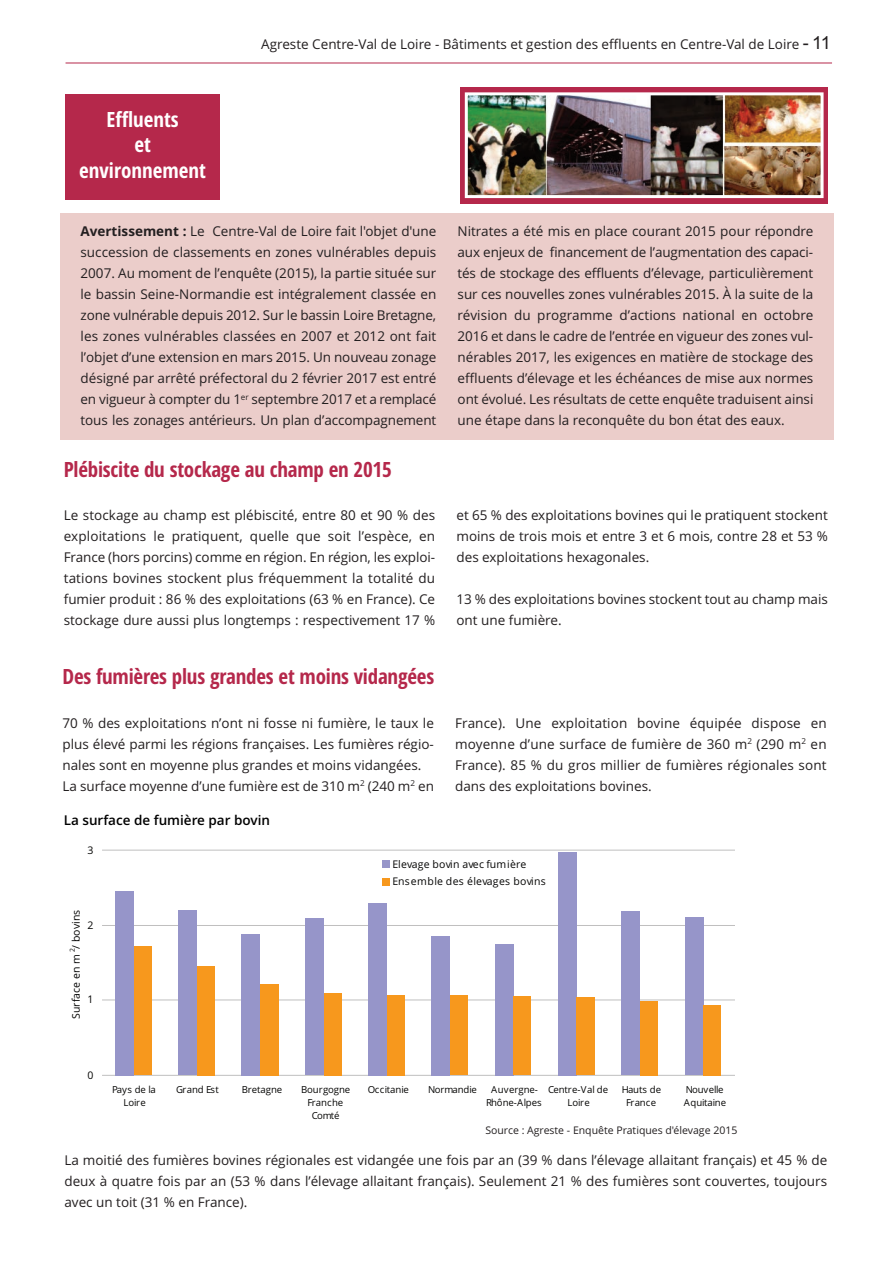
<style>
.page{position:relative;width:893px;height:1263px;background:#fff}
.page>*{position:absolute;margin:0;border:0;box-sizing:border-box;transform-origin:0 0}
.t1{font:700 21px "Open Sans Condensed";letter-spacing:-.01em;color:#b5284b}
.t2{font:700 21px/25.3px "Open Sans Condensed";color:#fff;text-align:center}
.t3{font:13.5px/21px "Open Sans";color:#231f20;text-align:justify}
.t4{font:600 13.5px "Open Sans";color:#000}
.t5{font:10.5px/17.5px "Open Sans";letter-spacing:.025em;color:#050504}
.t6{font:10.5px "Open Sans";color:#231f20}
.t7{font:10.5px "Open Sans";color:#050504}
.t8{font:9.6px/13.2px "Open Sans";letter-spacing:-.01em;color:#050504;text-align:center}
.t9{font:6.9px "Open Sans";color:#050504}
.s1{font-family:"Arial";font-size:18px}
.s2{font-weight:700}
</style>
<div class="page">
<div style="left:60px;top:214px;width:774px;height:226px;background:#ebcdca"></div>
<hr style="left:66px;top:63px;width:766px;height:1px;background:#b5284b">
<div style="left:66px;top:94px;width:154px;height:105px;background:#b5284b"></div>
<hr style="left:103px;top:1075px;width:632px;height:1px;background:#c0bfbf">
<hr style="left:103px;top:1000px;width:632px;height:1px;background:#c0bfbf">
<hr style="left:103px;top:925px;width:632px;height:1px;background:#c0bfbf">
<hr style="left:103px;top:850px;width:632px;height:1px;background:#c0bfbf">
<div style="left:116px;top:891px;width:18px;height:184px;background:#9695c9"></div>
<div style="left:179px;top:910px;width:18px;height:165px;background:#9695c9"></div>
<div style="left:242px;top:934px;width:18px;height:141px;background:#9695c9"></div>
<div style="left:306px;top:918px;width:18px;height:157px;background:#9695c9"></div>
<div style="left:369px;top:903px;width:18px;height:172px;background:#9695c9"></div>
<div style="left:432px;top:936px;width:18px;height:139px;background:#9695c9"></div>
<div style="left:495px;top:944px;width:18px;height:131px;background:#9695c9"></div>
<div style="left:558px;top:852px;width:18px;height:223px;background:#9695c9"></div>
<div style="left:622px;top:911px;width:18px;height:164px;background:#9695c9"></div>
<div style="left:685px;top:917px;width:18px;height:158px;background:#9695c9"></div>
<div style="left:134px;top:946px;width:18px;height:129px;background:#f7981d"></div>
<div style="left:197px;top:966px;width:18px;height:109px;background:#f7981d"></div>
<div style="left:260px;top:984px;width:19px;height:91px;background:#f7981d"></div>
<div style="left:324px;top:993px;width:18px;height:82px;background:#f7981d"></div>
<div style="left:387px;top:995px;width:18px;height:80px;background:#f7981d"></div>
<div style="left:450px;top:995px;width:18px;height:80px;background:#f7981d"></div>
<div style="left:513px;top:996px;width:18px;height:79px;background:#f7981d"></div>
<div style="left:576px;top:997px;width:19px;height:78px;background:#f7981d"></div>
<div style="left:640px;top:1001px;width:18px;height:74px;background:#f7981d"></div>
<div style="left:703px;top:1005px;width:18px;height:70px;background:#f7981d"></div>
<div style="left:383px;top:861px;width:7px;height:7px;background:#9695c9"></div>
<div style="left:383px;top:878px;width:7px;height:7px;background:#f7981d"></div>
<div style="left:460px;top:87px;width:368px;height:117px;background:#b5284b"></div>
<img style="left:469px;top:96px;width:351px;height:98px">
<div style="left:465px;top:92px;width:359px;height:106px;border:3px solid #fff"></div>
<h1 class="t2" style="left:79px;top:107px;width:128px">Effluents<br>et environnement</h1>
<p class="t3" style="left:261px;top:33px;width:571px">Agreste Centre-Val de Loire - Bâtiments et gestion des effluents en Centre-Val de Loire <span class="s1">- 11</span></p>
<p class="t3" style="left:81px;top:221px;width:357px"><span class="s2">Avertissement :</span> Le Centre-Val de Loire fait l'objet d'une succession de classements en zones vulnérables depuis 2007. Au moment de l’enquête (2015), la partie située sur le bassin Seine-Normandie est intégralement classée en zone vulnérable depuis 2012. Sur le bassin Loire Bretagne, les zones vulnérables classées en 2007 et 2012 ont fait l’objet d’une extension en mars 2015. Un nouveau zonage désigné par arrêté préfectoral du 2 février 2017 est entré en vigueur à compter du 1<sup>er</sup> septembre 2017 et a remplacé tous les zonages antérieurs. Un plan d’accompagnement</p>
<p class="t3" style="left:458px;top:221px;width:357px">Nitrates a été mis en place courant 2015 pour répondre aux enjeux de financement de l’augmentation des capaci&shy;tés de stockage des effluents d’élevage, particulièrement sur ces nouvelles zones vulnérables 2015. à la suite de la révision du programme d’actions national en octobre 2016 et dans le cadre de l’entrée en vigueur des zones vul&shy;nérables 2017, les exigences en matière de stockage des effluents d’élevage et les échéances de mise aux normes ont évolué. Les résultats de cette enquête traduisent ainsi une étape dans la reconquête du bon état des eaux.</p>
<h1 class="t1" style="left:64px;top:457px;width:330px">Plébiscite du stockage au champ en 2015</h1>
<p class="t3" style="left:64px;top:505px;width:373px">Le stockage au champ est plébiscité, entre 80 et 90 % des exploitations le pratiquent, quelle que soit l’espèce, en France (hors porcins) comme en région. En région, les exploi&shy;tations bovines stockent plus fréquemment la totalité du fumier produit : 86 % des exploitations (63 % en France). Ce stockage dure aussi plus longtemps : respectivement 17 %</p>
<p class="t3" style="left:456px;top:505px;width:373px">et 65 % des exploitations bovines qui le pratiquent stockent moins de trois mois et entre 3 et 6 mois, contre 28 et 53 % des exploitations hexagonales.</p>
<p class="t3" style="left:456px;top:589px;width:373px">13 % des exploitations bovines stockent tout au champ mais ont une fumière.</p>
<h1 class="t1" style="left:63px;top:665px;width:373px">Des fumières plus grandes et moins vidangées</h1>
<p class="t3" style="left:63px;top:713px;width:373px;text-align:left">70 % des exploitations n’ont ni fosse ni fumière, le taux le plus élevé parmi les régions françaises. Les fumières régio&shy;nales sont en moyenne plus grandes et moins vidangées.<br>La surface moyenne d’une fumière est de 310 m<sup>2</sup> (240 m<sup>2</sup> en</p>
<p class="t3" style="left:455px;top:713px;width:373px">France). Une exploitation bovine équipée dispose en moyenne d’une surface de fumière de 360 m<sup>2</sup> (290 m<sup>2</sup> en France). 85 % du gros millier de fumières régionales sont dans des exploitations bovines.</p>
<p class="t4" style="left:64px;top:812px;width:208px">La surface de fumière par bovin</p>
<p class="t5" style="left:88px;top:841px;width:8px">3</p>
<p class="t7" style="left:69px;top:1019px;width:111px;rotate:-90deg">Surface en m / bovins</p>
<p class="t9" style="left:67px;top:952px;width:5px;rotate:-90deg">2</p>
<p class="t5" style="left:88px;top:916px;width:8px">2</p>
<p class="t5" style="left:88px;top:990px;width:8px">1</p>
<p class="t5" style="left:392px;top:855px;width:155px">Elevage bovin avec fumière<br>Ensemble des élevages bovins</p>
<p class="t5" style="left:88px;top:1066px;width:8px">0</p>
<p class="t8" style="left:112px;top:1082px;width:45px">Pays de la<br>Loire</p>
<p class="t8" style="left:176px;top:1082px;width:44px">Grand Est</p>
<p class="t8" style="left:242px;top:1082px;width:42px">Bretagne</p>
<p class="t8" style="left:301px;top:1082px;width:51px">Bourgogne<br>Franche<br>Comté</p>
<p class="t8" style="left:368px;top:1082px;width:42px">Occitanie</p>
<p class="t8" style="left:428px;top:1082px;width:50px">Normandie</p>
<p class="t8" style="left:486px;top:1082px;width:57px">Auvergne-<br>Rhône-Alpes</p>
<p class="t8" style="left:548px;top:1082px;width:61px">Centre-Val de<br>Loire</p>
<p class="t8" style="left:622px;top:1082px;width:41px">Hauts de<br>France</p>
<p class="t8" style="left:684px;top:1082px;width:44px;text-align:left">Nouvelle<br>Aquitaine</p>
<p class="t6" style="left:485px;top:1124px;width:253px">Source : Agreste - Enquête Pratiques d'élevage 2015</p>
<p class="t3" style="left:64px;top:1149px;width:764px">La moitié des fumières bovines régionales est vidangée une fois par an (39 % dans l’élevage allaitant français) et 45 % de deux à quatre fois par an (53 % dans l’élevage allaitant français). Seulement 21 % des fumières sont couvertes, toujours avec un toit (31 % en France).</p>
</div>
